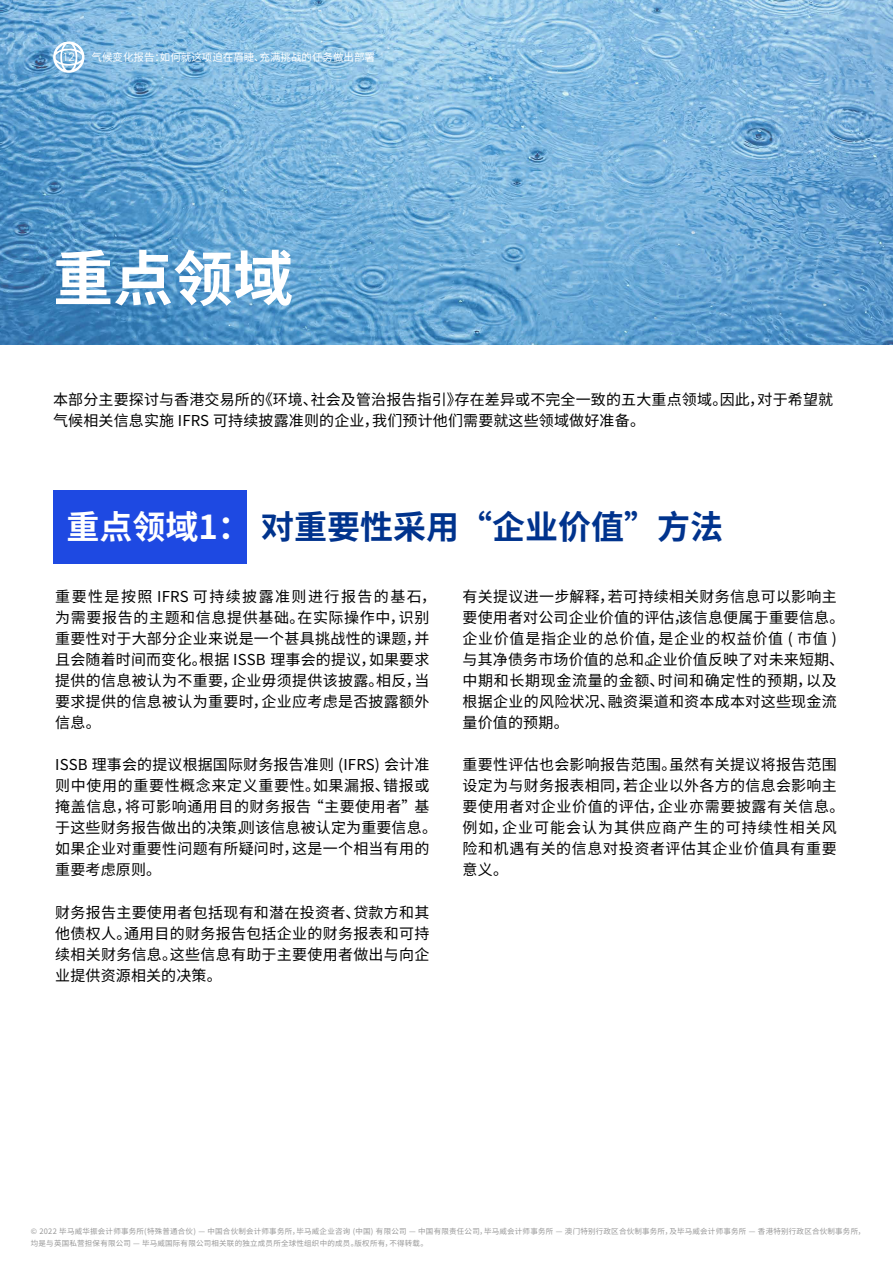
<style>
.page{position:relative;width:893px;height:1263px;background:#fff}
.page>*{position:absolute;margin:0;border:0;box-sizing:border-box;transform-origin:0 0}
.t1{font:700 60px "Noto Sans CJ Ksc";color:#fff}
.t2{font:700 33px "Noto Sans CJ Ksc";color:#00338d}
.t3{font:15px/21px "Noto Sans CJ Ksc";letter-spacing:.02em;color:#000}
.t4{font:15px/21px "Noto Sans CJ Ksc";letter-spacing:.04em;color:#000}
.t5{font:300 12px "Univers LT Std";color:#fff}
.t6{font:10.5px "Noto Sans CJ Ksc";color:#fff}
.t7{font:7.5px/12px "Noto Sans CJ Ksc";letter-spacing:.03em;color:#989898}
.s1{color:#fff}
</style>
<div class="page">
<div style="left:53px;top:490px;width:193px;height:73px;background:#1e49e2"></div>
<img style="left:0;top:0;width:893px;height:345px">
<svg style="left:53px;top:41px;width:31px;height:32px"></svg>
<p class="t5" style="left:62px;top:50px;width:14px">12</p>
<p class="t6" style="left:92px;top:52px;width:285px">气候变化报告：如何就这项迫在眉睫、充满挑战的任务做出部署</p>
<h1 class="t1" style="left:53px;top:245px;width:241px">重点领域</h1>
<p class="t3" style="left:53px;top:390px;width:782px">本部分主要探讨与香港交易所的《环境、社会及管治报告指引》存在差异或不完全一致的五大重点领域。因此，对于希望就气候相关信息实施 IFRS 可持续披露准则的企业，我们预计他们需要就这些领域做好准备。</p>
<h2 class="t2" style="left:66px;top:508px;width:658px"><span class="s1">重点领域1：</span>对重要性采用“企业价值”方法</h2>
<p class="t3" style="left:55px;top:586px;width:382px">重要性是按照 IFRS 可持续披露准则进行报告的基石，为需要报告的主题和信息提供基础。在实际操作中，识别重要性对于大部分企业来说是一个甚具挑战性的课题，并且会随着时间而变化。根据 ISSB 理事会的提议，如果要求提供的信息被认为不重要，企业毋须提供该披露。相反，当要求提供的信息被认为重要时，企业应考虑是否披露额外信息。</p>
<p class="t3" style="left:55px;top:754px;width:383px">ISSB 理事会的提议根据国际财务报告准则 (IFRS) 会计准则中使用的重要性概念来定义重要性。如果漏报、错报或掩盖信息，将可影响通用目的财务报告“主要使用者”基于这些财务报告做出的决策，则该信息被认定为重要信息。如果企业对重要性问题有所疑问时，这是一个相当有用的重要考虑原则。</p>
<p class="t3" style="left:55px;top:902px;width:376px;text-align:justify">财务报告主要使用者包括现有和潜在投资者、贷款方和其他债权人。通用目的财务报告包括企业的财务报表和可持续相关财务信息。这些信息有助于主要使用者做出与向企业提供资源相关的决策。</p>
<p class="t3" style="left:463px;top:586px;width:383px">有关提议进一步解释，若可持续相关财务信息可以影响主要使用者对公司企业价值的评估，该信息便属于重要信息。企业价值是指企业的总价值，是企业的权益价值 ( 市值 )与其净债务市场价值的总和。企业价值反映了对未来短期、中期和长期现金流量的金额、时间和确定性的预期，以及根据企业的风险状况、融资渠道和资本成本对这些现金流量价值的预期。</p>
<p class="t4" style="left:463px;top:754px;width:383px">重要性评估也会影响报告范围。虽然有关提议将报告范围设定为与财务报表相同，若企业以外各方的信息会影响主要使用者对企业价值的评估，企业亦需要披露有关信息。例如，企业可能会认为其供应商产生的可持续性相关风险和机遇有关的信息对投资者评估其企业价值具有重要意义。</p>
<p class="t7" style="left:31px;top:1225px;width:836px">© 2022 毕马威华振会计师事务所(特殊普通合伙) — 中国合伙制会计师事务所，毕马威企业咨询 (中国) 有限公司 — 中国有限责任公司，毕马威会计师事务所 — 澳门特别行政区合伙制事务所，及毕马威会计师事务所 — 香港特别行政区合伙制事务所，均是与英国私营担保有限公司 — 毕马威国际有限公司相关联的独立成员所全球性组织中的成员。版权所有，不得转载。</p>
</div>
